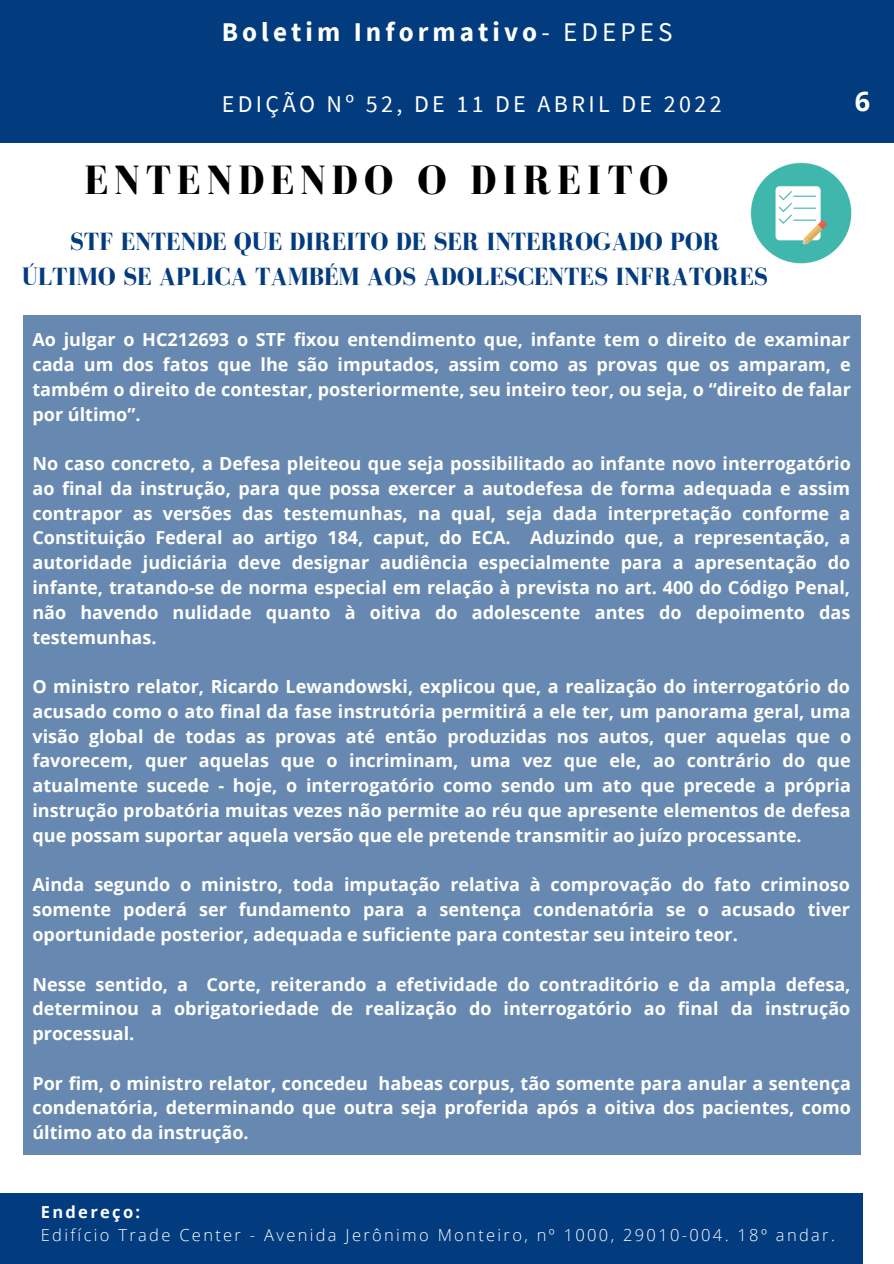
<style>
.page{position:relative;width:894px;height:1264px;background:#fff}
.page>*{position:absolute;margin:0;border:0;box-sizing:border-box;transform-origin:0 0}
.t1{font:700 42px "Bodoni FLF";letter-spacing:.14em;color:#000}
.t2{font:700 27px "Source Sans Pro";letter-spacing:.15em;color:#fff}
.t3{font:700 27px "Open Sans";color:#fff}
.t4{font:700 25.5px/35px "Bodoni FLF";color:#023b7e;text-align:center}
.t5{font:700 24px "Source Sans Pro";letter-spacing:.14em;color:#fff}
.t6{font:24px "Source Sans Pro";letter-spacing:.14em;color:#fff}
.t7{font:300 20.55px/28.7px "Open Sans";color:#fff}
.t8{font:700 18px/24.8px "Open Sans";color:#fff;text-align:justify}
.t9{font:300 16.5px "Open Sans";letter-spacing:.14em;color:#fff}
.t10{font:700 16.5px "Open Sans";letter-spacing:.14em;color:#fff}
.s1{font-weight:400}
</style>
<div class="page">
<div style="left:0;top:0;width:893px;height:143px;background:#023b7e"></div>
<div style="left:0;top:1193px;width:862px;height:70px;background:#023b7e"></div>
<div style="left:23px;top:315px;width:837px;height:839px;background:#6789b1"></div>
<img style="left:750px;top:162px;width:102px;height:102px">
<p class="t2" style="left:222px;top:15px;width:452px">Boletim Informativo<span class="s1">- EDEPES</span></p>
<p class="t5" style="left:183px;top:30px;width:543px">EDIÇÃO 01, DE 01 DE SETEMBRO DE 2020</p>
<p class="t6" style="left:222px;top:88px;width:501px">EDIÇÃO Nº 52, DE 11 DE ABRIL DE 2022</p>
<p class="t1" style="left:84px;top:158px;width:585px">ENTENDENDO O DIREITO</p>
<p class="t4" style="left:22px;top:224px;width:747px">STF ENTENDE QUE DIREITO DE SER INTERROGADO POR<br>ÚLTIMO SE APLICA TAMBÉM AOS ADOLESCENTES INFRATORES</p>
<p class="t3" style="left:854px;top:82px;width:17px">6</p>
<p class="t8" style="left:32px;top:327px;width:819px">Ao julgar o HC212693 o STF fixou entendimento que, infante tem o direito de examinar cada um dos fatos que lhe são imputados, assim como as provas que os amparam, e também o direito de contestar, posteriormente, seu inteiro teor, ou seja, o “direito de falar por último”.</p>
<p class="t8" style="left:32px;top:451px;width:819px">No caso concreto, a Defesa pleiteou que seja possibilitado ao infante novo interrogatório ao final da instrução, para que possa exercer a autodefesa de forma adequada e assim contrapor as versões das testemunhas, na qual, seja dada interpretação conforme a Constituição Federal ao artigo 184, caput, do ECA. Aduzindo que, a representação, a autoridade judiciária deve designar audiência especialmente para a apresentação do infante, tratando-se de norma especial em relação à prevista no art. 400 do Código Penal, não havendo nulidade quanto à oitiva do adolescente antes do depoimento das testemunhas.</p>
<p class="t8" style="left:32px;top:673px;width:820px">O ministro relator, Ricardo Lewandowski, explicou que, a realização do interrogatório do acusado como o ato final da fase instrutória permitirá a ele ter, um panorama geral, uma visão global de todas as provas até então produzidas nos autos, quer aquelas que o favorecem, quer aquelas que o incriminam, uma vez que ele, ao contrário do que atualmente sucede - hoje, o interrogatório como sendo um ato que precede a própria instrução probatória muitas vezes não permite ao réu que apresente elementos de defesa que possam suportar aquela versão que ele pretende transmitir ao juízo processante.</p>
<p class="t8" style="left:32px;top:872px;width:818px">Ainda segundo o ministro, toda imputação relativa à comprovação do fato criminoso somente poderá ser fundamento para a sentença condenatória se o acusado tiver oportunidade posterior, adequada e suficiente para contestar seu inteiro teor.</p>
<p class="t8" style="left:32px;top:971px;width:819px">Nesse sentido, a Corte, reiterando a efetividade do contraditório e da ampla defesa, determinou a obrigatoriedade de realização do interrogatório ao final da instrução processual.</p>
<p class="t8" style="left:32px;top:1070px;width:819px">Por fim, o ministro relator, concedeu habeas corpus, tão somente para anular a sentença condenatória, determinando que outra seja proferida após a oitiva dos pacientes, como último ato da instrução.</p>
<p class="t7" style="left:26px;top:1098px;width:751px">EQUIPE EDEPES: Raphael Maia Rangel, Samantha Negris de Souza, Vitor Valdir<br>Ramalho Soares e Luanna Almei</p>
<p class="t10" style="left:41px;top:1200px;width:101px">Endereço:</p>
<p class="t9" style="left:41px;top:1223px;width:795px">Edifício Trade Center - Avenida Jerônimo Monteiro, nº 1000, 29010-004. 18º andar.</p>
</div>
